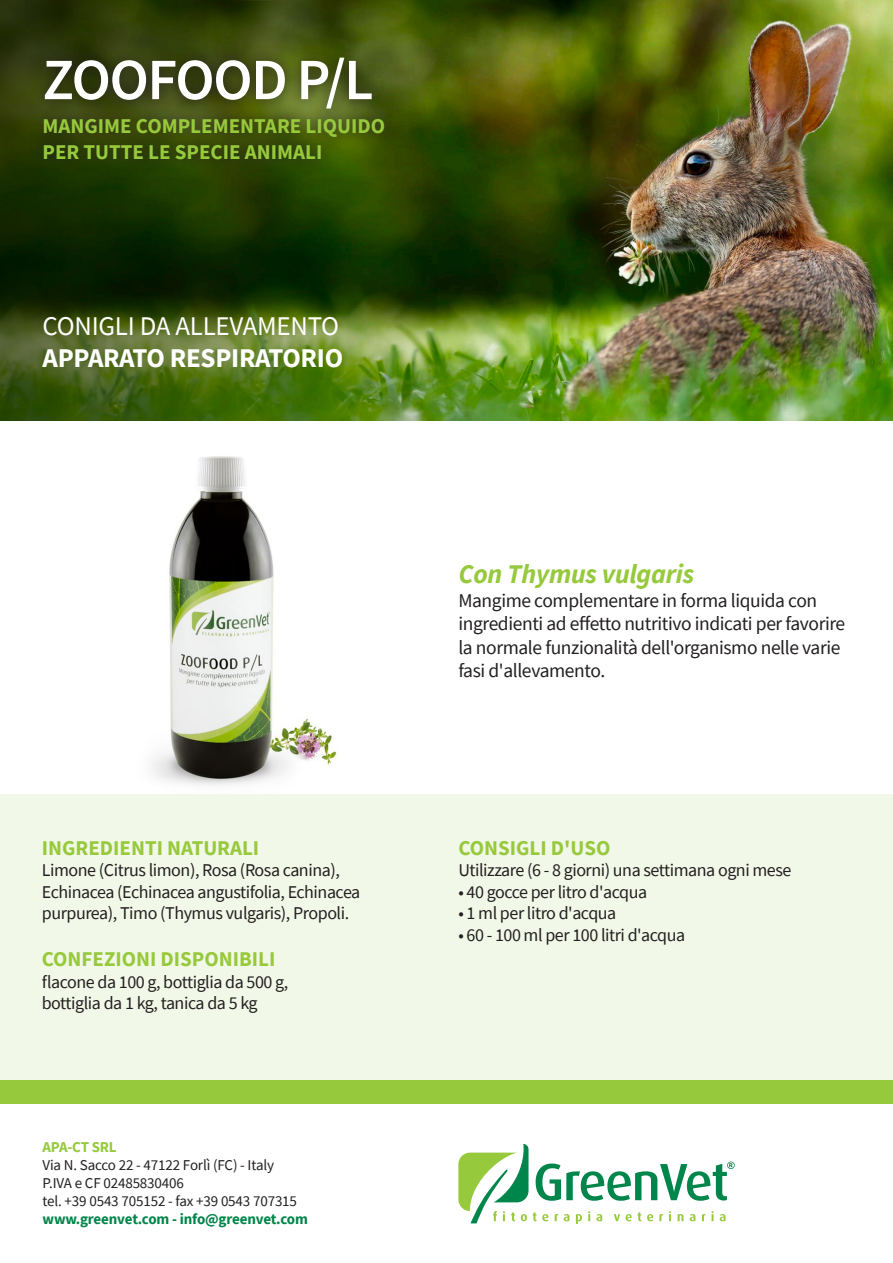
<style>
.page{position:relative;width:893px;height:1263px;background:#fff}
.page>*{position:absolute;margin:0;border:0;box-sizing:border-box;transform-origin:0 0}
.t1{font:600 58.5px "Source Sans Pro";letter-spacing:-.025em;color:#fff}
.t2{font:27px "Source Sans Pro";letter-spacing:-.01em;color:#fff}
.t3{font:700 27px "Source Sans Pro";letter-spacing:-.01em;color:#fff}
.t4{font:italic 700 27px "Source Sans Pro";letter-spacing:-.01em;color:#97c93c}
.t5{font:700 21px/25.2px "Source Sans Pro";color:#97c93c}
.t6{font:19.5px/23.4px "Source Sans Pro";letter-spacing:-.02em;color:#231f20}
.t7{font:18px/21.6px "Source Sans Pro";letter-spacing:-.025em;color:#231f20}
.t8{font:15px/18px "Source Sans Pro";letter-spacing:-.01em;color:#231f20}
.t9{font:700 15px "Source Sans Pro";letter-spacing:-.01em;color:#00854a}
.t10{font:700 15px "Source Sans Pro";letter-spacing:-.01em;color:#97c93c}
</style>
<div class="page">
<img style="left:563px;top:0;width:330px;height:421px">
<div style="left:0;top:794px;width:893px;height:309px;background:#f2f8e8"></div>
<svg style="left:458px;top:1144px;width:277px;height:80px"></svg>
<div style="left:0;top:1080px;width:893px;height:23px;background:#97c93c"></div>
<img style="left:0;top:0;width:563px;height:421px">
<svg style="left:30px;top:45px;width:368px;height:128px"></svg>
<img style="left:151px;top:456px;width:186px;height:329px">
<p class="t1" style="left:43px;top:41px;width:332px">ZOOFOOD P/L</p>
<p class="t5" style="left:43px;top:113px;width:344px">MANGIME COMPLEMENTARE LIQUIDO<br>PER TUTTE LE SPECIE ANIMALI</p>
<p class="t2" style="left:43px;top:309px;width:298px">CONIGLI DA ALLEVAMENTO</p>
<p class="t3" style="left:43px;top:340px;width:302px">APPARATO RESPIRATORIO</p>
<p class="t5" style="left:42px;top:835px;width:219px">INGREDIENTI NATURALI</p>
<p class="t7" style="left:42px;top:859px;width:320px">Limone (Citrus limon), Rosa (Rosa canina),<br>Echinacea (Echinacea angustifolia, Echinacea purpurea), Timo (Thymus vulgaris), Propoli.</p>
<p class="t5" style="left:42px;top:946px;width:235px">CONFEZIONI DISPONIBILI</p>
<p class="t7" style="left:42px;top:971px;width:248px">flacone da 100 g, bottiglia da 500 g, bottiglia da 1 kg, tanica da 5 kg</p>
<p class="t10" style="left:43px;top:1137px;width:76px">APA-CT SRL</p>
<p class="t8" style="left:43px;top:1156px;width:256px">Via N. Sacco 22 - 47122 Forlì (FC) - Italy<br>P.IVA e CF 02485830406<br>tel. +39 0543 705152 - fax +39 0543 707315</p>
<p class="t9" style="left:43px;top:1209px;width:267px">www.greenvet.com - info@greenvet.com</p>
<p class="t4" style="left:458px;top:556px;width:237px">Con Thymus vulgaris</p>
<p class="t6" style="left:458px;top:588px;width:388px">Mangime complementare in forma liquida con ingredienti ad effetto nutritivo indicati per favorire la normale funzionalità dell'organismo nelle varie fasi d'allevamento.</p>
<p class="t5" style="left:458px;top:835px;width:153px">CONSIGLI D'USO</p>
<p class="t7" style="left:458px;top:859px;width:335px">Utilizzare (6 - 8 giorni) una settimana ogni mese</p>
<p class="t7" style="left:458px;top:881px;width:190px">• 40 gocce per litro d'acqua</p>
<p class="t7" style="left:458px;top:902px;width:159px">• 1 ml per litro d'acqua</p>
<p class="t7" style="left:458px;top:924px;width:228px">• 60 - 100 ml per 100 litri d'acqua</p>
</div>
